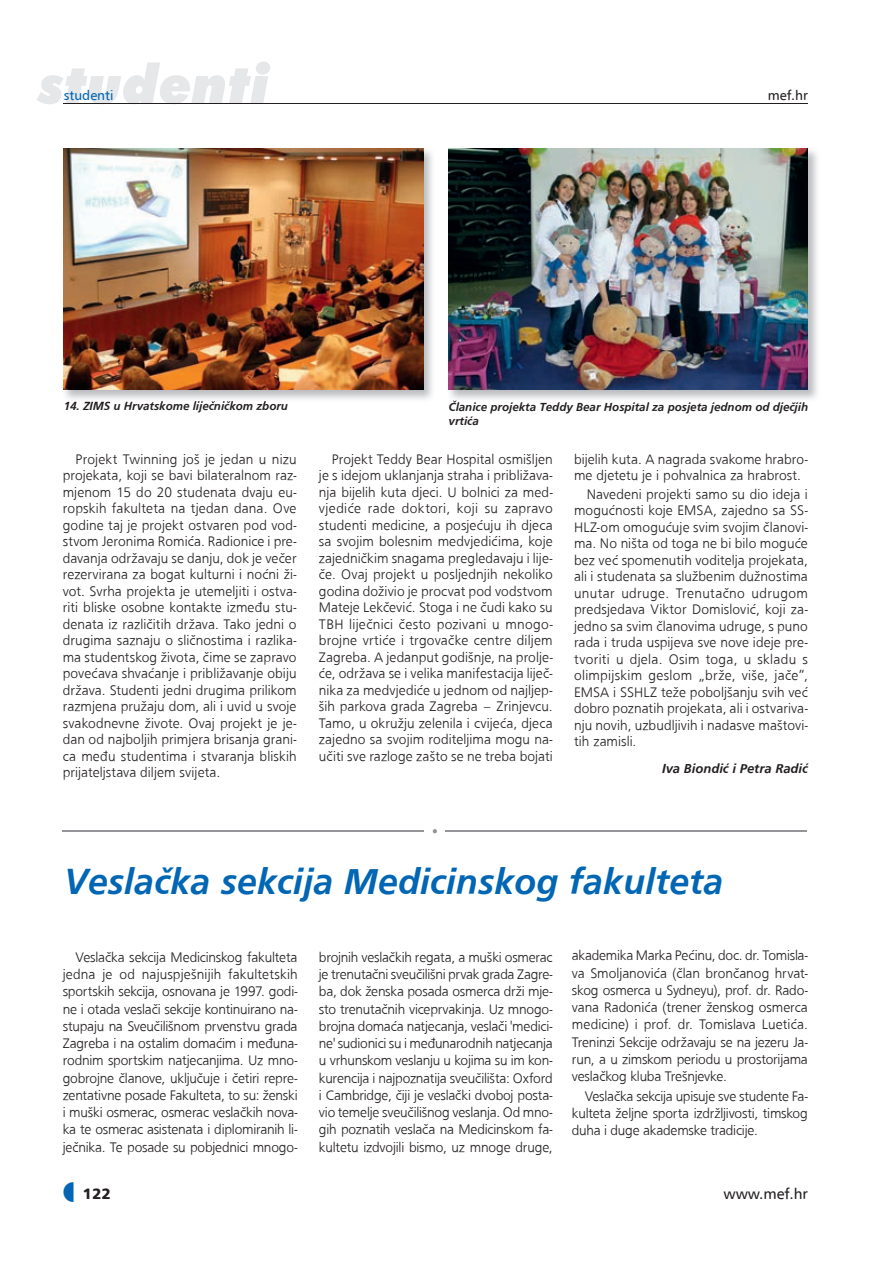
<style>
.page{position:relative;width:893px;height:1263px;background:#fff}
.page>*{position:absolute;margin:0;border:0;box-sizing:border-box;transform-origin:0 0}
.t1{font:italic 900 54px "A Futura";color:#e6e7e9}
.t2{font:500 37.5px "Frugal Sans Bold Italic DTC";color:#0166b3}
.t3{font:15px "A Frutiger";color:#231f20}
.t4{font:900 15px "A Frutiger";color:#231f20}
.t5{font:500 14.25px/16.5px "Frugal Sans Light DTC";letter-spacing:-.005em;color:#231f20;text-align:justify}
.t6{font:500 13.5px "Frugal Sans Bold Italic DTC";color:#231f20}
.t7{font:13.5px "A Frutiger";color:#0166b3}
.t8{font:13.5px "A Frutiger";color:#231f20}
.t9{font:500 12px/14.2px "Frugal Sans Bold Italic DTC";color:#231f20}
</style>
<div class="page">
<hr style="left:64px;top:104px;width:744px;height:1px;background:#231f20">
<img style="left:63px;top:148px;width:369px;height:252px">
<img style="left:67px;top:401px;width:199px;height:1px">
<img style="left:64px;top:149px;width:359px;height:241px">
<img style="left:448px;top:148px;width:369px;height:253px">
<img style="left:449px;top:149px;width:359px;height:241px">
<svg style="left:433px;top:829px;width:4px;height:4px"></svg>
<hr style="left:63px;top:830px;width:361px;height:2px;background:#939598">
<hr style="left:445px;top:830px;width:362px;height:2px;background:#939598">
<h1 class="t1" style="left:38px;top:51px;width:233px">studenti</h1>
<p class="t7" style="left:64px;top:87px;width:51px">studenti</p>
<p class="t8" style="left:768px;top:87px;width:42px">mef.hr</p>
<p class="t9" style="left:64px;top:398px;width:226px">14. ZIMS u Hrvatskome liječničkom zboru</p>
<p class="t9" style="left:449px;top:400px;width:361px">Članice projekta Teddy Bear Hospital za posjeta jednom od dječjih vrtića</p>
<p class="t5" style="left:63px;top:450px;width:235px;text-indent:13px">Projekt Twinning još je jedan u nizu projekata, koji se bavi bilateralnom raz&shy;mjenom 15 do 20 studenata dvaju eu&shy;ropskih fakulteta na tjedan dana. Ove godine taj je projekt ostvaren pod vod&shy;stvom Jeronima Romića. Radionice i pre&shy;davanja održavaju se danju, dok je večer rezervirana za bogat kulturni i noćni ži&shy;vot. Svrha projekta je utemeljiti i ostva&shy;riti bliske osobne kontakte između stu&shy;denata iz različitih država. Tako jedni o drugima saznaju o sličnostima i razlika&shy;ma studentskog života, čime se zapravo povećava shvaćanje i približavanje obiju država. Studenti jedni drugima prilikom razmjena pružaju dom, ali i uvid u svoje svakodnevne živote. Ovaj projekt je je&shy;dan od najboljih primjera brisanja grani&shy;ca među studentima i stvaranja bliskih prijateljstava diljem svijeta.</p>
<p class="t5" style="left:319px;top:450px;width:235px;text-indent:13px">Projekt Teddy Bear Hospital osmišljen je s idejom uklanjanja straha i približava&shy;nja bijelih kuta djeci. U bolnici za med&shy;vjediće rade doktori, koji su zapravo studenti medicine, a posjećuju ih djeca sa svojim bolesnim medvjedićima, koje zajedničkim snagama pregledavaju i lije&shy;če. Ovaj projekt u posljednjih nekoliko godina doživio je procvat pod vodstvom Mateje Lekčević. Stoga i ne čudi kako su TBH liječnici često pozivani u mnogo&shy;brojne vrtiće i trgovačke centre diljem Zagreba. A jedanput godišnje, na prolje&shy;će, održava se i velika manifestacija liječ&shy;nika za medvjediće u jednom od najljep&shy;ših parkova grada Zagreba – Zrinjevcu.<br>Tamo, u okružju zelenila i cvijeća, djeca zajedno sa svojim roditeljima mogu na&shy;učiti sve razloge zašto se ne treba bojati</p>
<p class="t5" style="left:574px;top:450px;width:235px">bijelih kuta. A nagrada svakome hrabro&shy;me djetetu je i pohvalnica za hrabrost.</p>
<p class="t5" style="left:574px;top:486px;width:235px;text-indent:13px">Navedeni projekti samo su dio ideja i mogućnosti koje EMSA, zajedno sa SS-HLZ-om omogućuje svim svojim članovi&shy;ma. No ništa od toga ne bi bilo moguće bez već spomenutih voditelja projekata, ali i studenata sa službenim dužnostima unutar udruge. Trenutačno udrugom predsjedava Viktor Domislović, koji za&shy;jedno sa svim članovima udruge, s puno rada i truda uspijeva sve nove ideje pre&shy;tvoriti u djela. Osim toga, u skladu s olimpijskim geslom „brže, više, jače“, EMSA i SSHLZ teže poboljšanju svih već dobro poznatih projekata, ali i ostvariva&shy;nju novih, uzbudljivih i nadasve maštovi&shy;tih zamisli.</p>
<p class="t6" style="left:662px;top:761px;width:147px">Iva Biondić i Petra Radić</p>
<h2 class="t2" style="left:64px;top:860px;width:661px">Veslačka sekcija Medicinskog fakulteta</h2>
<p class="t5" style="left:63px;top:948px;width:236px;line-height:17.2px;text-indent:13px">Veslačka sekcija Medicinskog fakulteta jedna je od najuspješnijih fakultetskih sportskih sekcija, osnovana je 1997. godi&shy;ne i otada veslači sekcije kontinuirano na&shy;stupaju na Sveučilišnom prvenstvu grada Zagreba i na ostalim domaćim i međuna&shy;rodnim sportskim natjecanjima. Uz mno&shy;gobrojne članove, uključuje i četiri repre&shy;zentativne posade Fakulteta, to su: ženski i muški osmerac, osmerac veslačkih nova&shy;ka te osmerac asistenata i diplomiranih li&shy;ječnika. Te posade su pobjednici mnogo-</p>
<p class="t5" style="left:319px;top:948px;width:235px;line-height:17.2px">brojnih veslačkih regata, a muški osmerac je trenutačni sveučilišni prvak grada Zagre&shy;ba, dok ženska posada osmerca drži mje&shy;sto trenutačnih viceprvakinja. Uz mnogo&shy;brojna domaća natjecanja, veslači 'medici&shy;ne' sudionici su i međunarodnih natjecanja u vrhunskom veslanju u kojima su im kon&shy;kurencija i najpoznatija sveučilišta: Oxford i Cambridge, čiji je veslački dvoboj posta&shy;vio temelje sveučilišnog veslanja. Od mno&shy;gih poznatih veslača na Medicinskom fa&shy;kultetu izdvojili bismo, uz mnoge druge,</p>
<p class="t5" style="left:572px;top:947px;width:238px;line-height:17.2px">akademika Marka Pećinu, doc. dr. Tomisla&shy;va Smoljanovića (član brončanog hrvat&shy;skog osmerca u Sydneyu), prof. dr. Rado&shy;vana Radonića (trener ženskog osmerca medicine) i prof. dr. Tomislava Luetića.<br>Treninzi Sekcije održavaju se na jezeru Ja&shy;run, a u zimskom periodu u prostorijama veslačkog kluba Trešnjevke.</p>
<p class="t5" style="left:572px;top:1087px;width:237px;line-height:17.2px;text-indent:13px">Veslačka sekcija upisuje sve studente Fa&shy;kulteta željne sporta izdržljivosti, timskog duha i duge akademske tradicije.</p>
<p class="t4" style="left:83px;top:1184px;width:29px">122</p>
<p class="t3" style="left:724px;top:1185px;width:86px">www.mef.hr</p>
</div>
